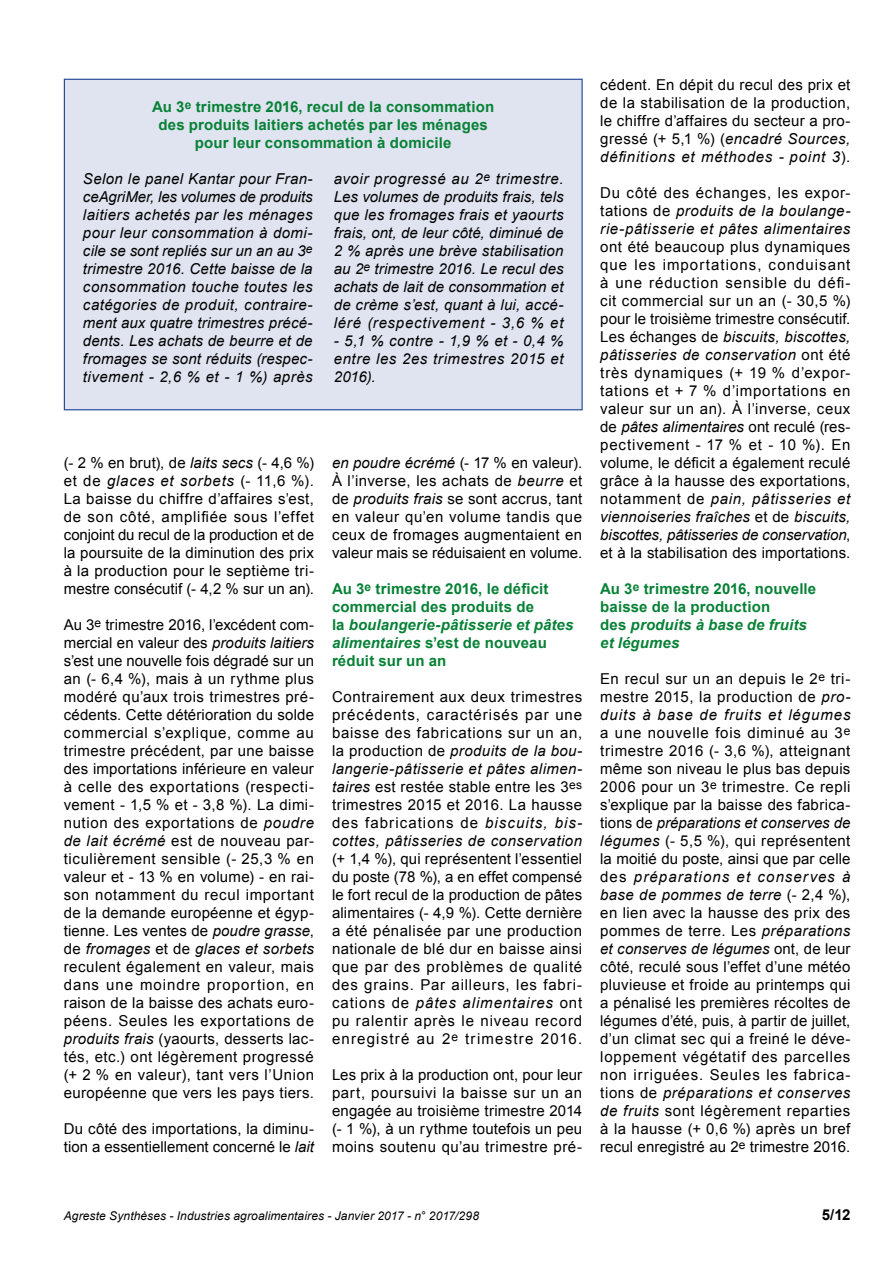
<style>
.page{position:relative;width:893px;height:1263px;background:#fff}
.page>*{position:absolute;margin:0;border:0;box-sizing:border-box;transform-origin:0 0}
.Texte{font:15px/18px "Arial";letter-spacing:.02em;color:#000;text-align:justify}
.t1{font:italic 15px/18px "Arial";letter-spacing:.025em;color:#000;text-align:justify}
.Intertitre{font:700 15px/18px "Arial";letter-spacing:.01em;color:#078136}
.t2{font:700 15px "Arial";color:#000}
.t3{font:italic 12px "Arial";letter-spacing:.01em;color:#000}
.s1{font-style:italic}
</style>
<div class="page">
<div style="left:64px;top:79px;width:518px;height:331px;background:#dfe4f0"></div>
<p class="Intertitre" style="left:152px;top:98px;width:343px;text-align:center">Au 3<sup>e</sup> trimestre 2016, recul de la consommation des produits laitiers achetés par les ménages pour leur consommation à domicile</p>
<p class="t1" style="left:83px;top:170px;width:231px">Selon le panel Kantar pour Fran&shy;ceAgriMer, les volumes de produits laitiers achetés par les ménages pour leur consommation à domi&shy;cile se sont repliés sur un an au 3<sup>e </sup>trimestre 2016. Cette baisse de la consommation touche toutes les catégories de produit, contraire&shy;ment aux quatre trimestres précé&shy;dents. Les achats de beurre et de fromages se sont réduits (respec&shy;tivement - 2,6 % et - 1 %) après</p>
<p class="t1" style="left:334px;top:170px;width:231px">avoir progressé au 2<sup>e</sup> trimestre.<br>Les volumes de produits frais, tels que les fromages frais et yaourts frais, ont, de leur côté, diminué de 2 % après une brève stabilisation au 2<sup>e</sup> trimestre 2016. Le recul des achats de lait de consommation et de crème s’est, quant à lui, accé&shy;léré (respectivement - 3,6 % et</p>
<p class="t1" style="left:334px;top:332px;width:231px">- 5,1 % contre - 1,9 % et - 0,4 % entre les 2es trimestres 2015 et 2016).</p>
<p class="Texte" style="left:64px;top:454px;width:252px">(- 2 % en brut), de <span class="s1">laits secs</span> (- 4,6 %) et de <span class="s1">glaces et sorbets</span> (- 11,6 %).<br>La baisse du chiffre d’affaires s’est, de son côté, amplifiée sous l’effet conjoint du recul de la production et de la poursuite de la diminution des prix à la production pour le septième tri&shy;mestre consécutif (- 4,2 % sur un an).</p>
<p class="Texte" style="left:64px;top:616px;width:252px">Au 3<sup>e</sup> trimestre 2016, l’excédent com&shy;mercial en valeur des <span class="s1">produits laitiers </span>s’est une nouvelle fois dégradé sur un an (- 6,4 %), mais à un rythme plus modéré qu’aux trois trimestres pré&shy;cédents. Cette détérioration du solde commercial s’explique, comme au trimestre précédent, par une baisse des importations inférieure en valeur à celle des exportations (respecti&shy;vement - 1,5 % et - 3,8 %). La dimi&shy;nution des exportations de <span class="s1">poudre de lait écrémé</span> est de nouveau par&shy;ticulièrement sensible (- 25,3 % en valeur et - 13 % en volume) - en rai&shy;son notamment du recul important de la demande européenne et égyp&shy;tienne. Les ventes de <span class="s1">poudre grasse</span>, de <span class="s1">fromages</span> et de <span class="s1">glaces et sorbets </span>reculent également en valeur, mais dans une moindre proportion, en raison de la baisse des achats euro&shy;péens. Seules les exportations de <span class="s1">produits frais</span> (yaourts, desserts lac&shy;tés, etc.) ont légèrement progressé (+ 2 % en valeur), tant vers l’Union européenne que vers les pays tiers.</p>
<p class="Texte" style="left:64px;top:1120px;width:252px">Du côté des importations, la diminu&shy;tion a essentiellement concerné le <span class="s1">lait</span></p>
<p class="Texte" style="left:332px;top:454px;width:252px"><span class="s1">en poudre écrémé</span> (- 17 % en valeur).<br>À l’inverse, les achats de <span class="s1">beurre</span> et de <span class="s1">produits frais</span> se sont accrus, tant en valeur qu’en volume tandis que ceux de fromages augmentaient en valeur mais se réduisaient en volume.</p>
<p class="Intertitre" style="left:332px;top:580px;width:243px">Au 3<sup>e</sup> trimestre 2016, le déficit commercial des produits de<br>la <span class="s1">boulangerie-pâtisserie et pâtes alimentaires</span> s’est de nouveau réduit sur un an</p>
<p class="Texte" style="left:332px;top:688px;width:252px">Contrairement aux deux trimestres précédents, caractérisés par une baisse des fabrications sur un an, la production de <span class="s1">produits de la bou&shy;langerie-pâtisserie et pâtes alimen&shy;taires</span> est restée stable entre les 3<sup>es </sup>trimestres 2015 et 2016. La hausse des fabrications de <span class="s1">biscuits, bis&shy;cottes, pâtisseries de conservation </span>(+ 1,4 %), qui représentent l’essentiel du poste (78 %), a en effet compensé le fort recul de la production de pâtes alimentaires (- 4,9 %). Cette dernière a été pénalisée par une production nationale de blé dur en baisse ainsi que par des problèmes de qualité des grains. Par ailleurs, les fabri&shy;cations de <span class="s1">pâtes alimentaires</span> ont pu ralentir après le niveau record enregistré au 2<sup>e</sup> trimestre 2016.</p>
<p class="Texte" style="left:332px;top:1066px;width:252px">Les prix à la production ont, pour leur part, poursuivi la baisse sur un an engagée au troisième trimestre 2014 (- 1 %), à un rythme toutefois un peu moins soutenu qu’au trimestre pré-</p>
<p class="Texte" style="left:600px;top:76px;width:252px">cédent. En dépit du recul des prix et de la stabilisation de la production, le chiffre d’affaires du secteur a pro&shy;gressé (+ 5,1 %) (<span class="s1">encadré Sources, définitions et méthodes - point 3</span>).</p>
<p class="Texte" style="left:600px;top:184px;width:252px">Du côté des échanges, les expor&shy;tations de <span class="s1">produits de la boulange&shy;rie-pâtisserie et pâtes alimentaires </span>ont été beaucoup plus dynamiques que les importations, conduisant à une réduction sensible du défi&shy;cit commercial sur un an (- 30,5 %) pour le troisième trimestre consécutif.<br>Les échanges de <span class="s1">biscuits, biscottes, pâtisseries de conservation</span> ont été très dynamiques (+ 19 % d’expor&shy;tations et + 7 % d’importations en valeur sur un an). À l’inverse, ceux de <span class="s1">pâtes alimentaires</span> ont reculé (res&shy;pectivement - 17 % et - 10 %). En volume, le déficit a également reculé grâce à la hausse des exportations, notamment de <span class="s1">pain, pâtisseries et viennoiseries fraîches</span> et de <span class="s1">biscuits, biscottes, pâtisseries de conservation</span>, et à la stabilisation des importations.</p>
<p class="Intertitre" style="left:600px;top:580px;width:218px">Au 3<sup>e</sup> trimestre 2016, nouvelle baisse de la production<br>des <span class="s1">produits à base de fruits et légumes</span></p>
<p class="Texte" style="left:600px;top:670px;width:252px">En recul sur un an depuis le 2<sup>e</sup> tri&shy;mestre 2015, la production de <span class="s1">pro&shy;duits à base de fruits et légumes </span>a une nouvelle fois diminué au 3<sup>e </sup>trimestre 2016 (- 3,6 %), atteignant même son niveau le plus bas depuis 2006 pour un 3<sup>e</sup> trimestre. Ce repli s’explique par la baisse des fabrica&shy;tions de <span class="s1">préparations et conserves de légumes</span> (- 5,5 %), qui représentent la moitié du poste, ainsi que par celle des <span class="s1">préparations et conserves à base de pommes de terre</span> (- 2,4 %), en lien avec la hausse des prix des pommes de terre. Les <span class="s1">préparations et conserves de légumes</span> ont, de leur côté, reculé sous l’effet d’une météo pluvieuse et froide au printemps qui a pénalisé les premières récoltes de légumes d’été, puis, à partir de juillet, d’un climat sec qui a freiné le déve&shy;loppement végétatif des parcelles non irriguées. Seules les fabrica&shy;tions de <span class="s1">préparations et conserves de fruits</span> sont légèrement reparties à la hausse (+ 0,6 %) après un bref recul enregistré au 2<sup>e</sup> trimestre 2016.</p>
<p class="t3" style="left:64px;top:1208px;width:417px">Agreste Synthèses - Industries agroalimentaires - Janvier 2017 - n° 2017/298</p>
<p class="t2" style="left:822px;top:1205px;width:30px">5/12</p>
</div>
